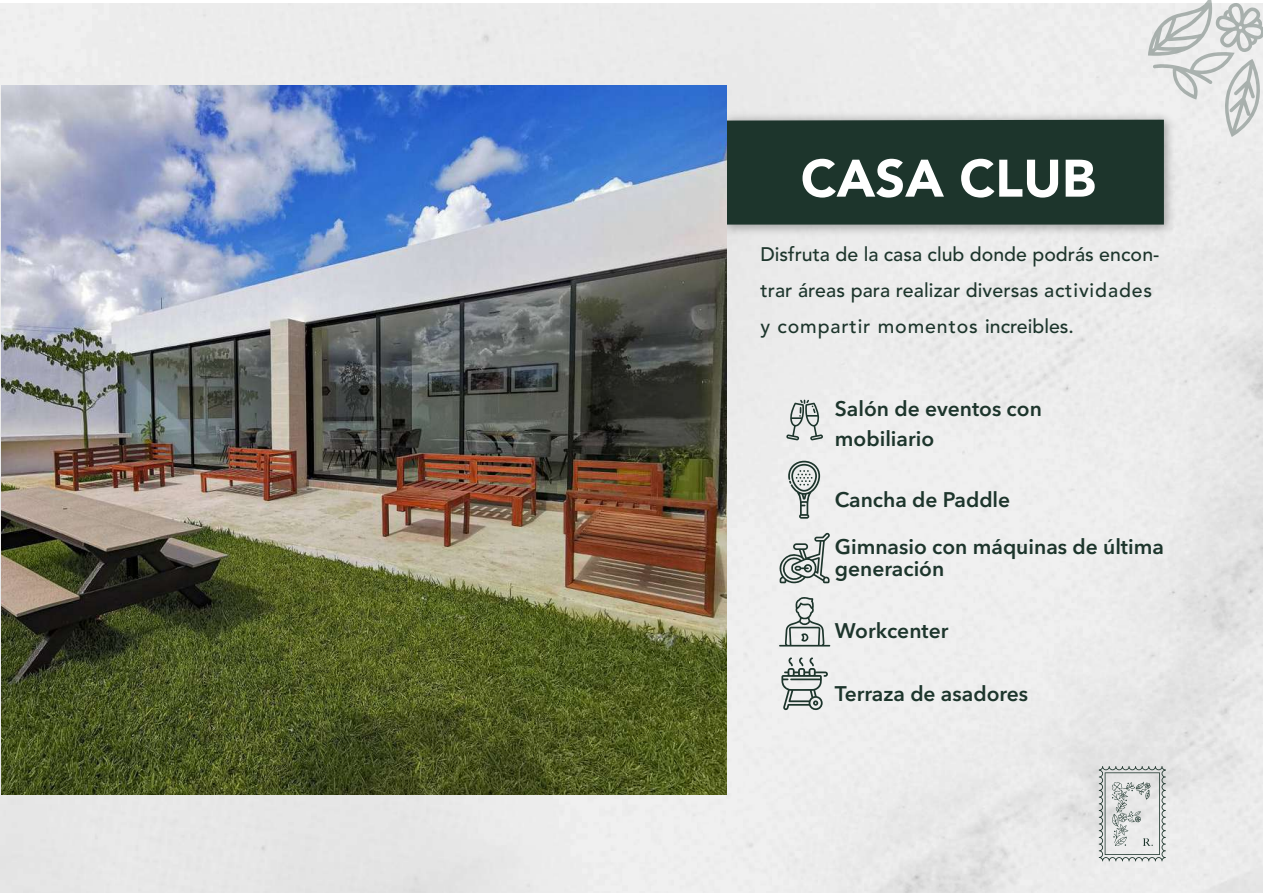
<style>
.page{position:relative;width:1263px;height:893px;background:#fff}
.page>*{position:absolute;margin:0;border:0;box-sizing:border-box;transform-origin:0 0}
.t1{font:900 52.2px "Avenir";color:#fff}
.t2{font:600 21px/30px "Avenir Next LT Pro";color:#1d352c}
.t3{font:500 19.5px/36px "Avenir";letter-spacing:.005em;color:#1d352c}
</style>
<div class="page">
<div style="left:0;top:3px;width:1263px;height:890px;background:#ececec"></div>
<svg style="left:1148px;top:0;width:115px;height:137px"></svg>
<svg style="left:1099px;top:766px;width:67px;height:95px"></svg>
<img style="left:726px;top:107px;width:453px;height:134px">
<div style="left:726px;top:120px;width:438px;height:105px;background:#1d352c"></div>
<img style="left:1px;top:85px;width:725px;height:709px">
<svg style="left:786px;top:400px;width:37px;height:40px"></svg>
<svg style="left:778px;top:533px;width:52px;height:50px"></svg>
<svg style="left:779px;top:597px;width:51px;height:49px"></svg>
<svg style="left:781px;top:657px;width:47px;height:54px"></svg>
<svg style="left:788px;top:461px;width:32px;height:58px"></svg>
<h1 class="t1" style="left:801px;top:134px;width:296px">CASA CLUB</h1>
<p class="t3" style="left:760px;top:235px;width:400px">Disfruta de la casa club donde podrás encon&shy;trar áreas para realizar diversas actividades y compartir momentos increibles.</p>
<p class="t2" style="left:835px;top:393px;width:209px">Salón de eventos con mobiliario</p>
<p class="t2" style="left:835px;top:485px;width:177px">Cancha de Paddle</p>
<p class="t2" style="left:835px;top:535px;width:331px;line-height:22.5px">Gimnasio con máquinas de última generación</p>
<p class="t2" style="left:835px;top:615px;width:115px">Workcenter</p>
<p class="t2" style="left:835px;top:678px;width:195px">Terraza de asadores</p>
</div>
